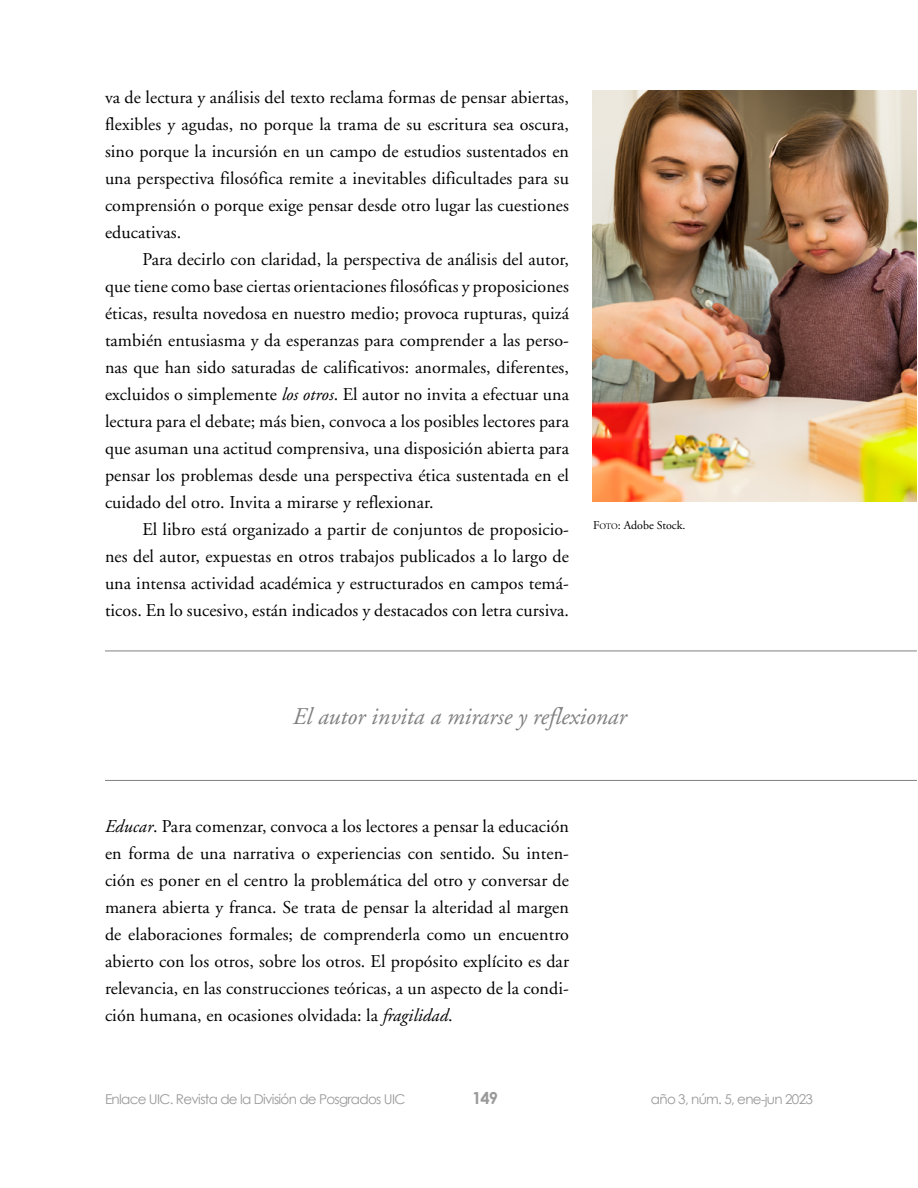
<style>
.page{position:relative;width:918px;height:1188px;background:#fff}
.page>*{position:absolute;margin:0;border:0;box-sizing:border-box;transform-origin:0 0}
.Balazo{font:italic 24px "Adobe Garamond";color:#808080}
.Párrafo_2{font:18px/27px "Adobe Garamond";letter-spacing:.005em;color:#000;text-align:justify}
.Párrafo_1_sin_capitu{font:18px/27px "Adobe Garamond";letter-spacing:.005em;color:#000;text-align:justify}
.t1{font:700 16.5px "Century Gothic";color:#999}
.t2{font:13.5px "Century Gothic";letter-spacing:-.05em;color:#999}
.Pie_de_foto{font:12px "Adobe Garamond";color:#000}
.s1{font-style:italic}
.s2{font-style:inherit}
.s3{font-size:8.4px}
</style>
<div class="page">
<hr style="left:105px;top:651px;width:812px;height:1px;background:#808080">
<hr style="left:105px;top:780px;width:812px;height:1px;background:#808080">
<img style="left:593px;top:90px;width:324px;height:412px">
<p class="Párrafo_2" style="left:105px;top:84px;width:466px">va de lectura y análisis del texto reclama formas de pensar abiertas, flexibles y agudas, no porque la trama de su escritura sea oscura, sino porque la incursión en un campo de estudios sustentados en una perspectiva filosófica remite a inevitables dificultades para su comprensión o porque exige pensar desde otro lugar las cuestiones educativas.</p>
<p class="Párrafo_2" style="left:105px;top:246px;width:466px;text-indent:38px">Para decirlo con claridad, la perspectiva de análisis del autor, que tiene como base ciertas orientaciones filosóficas y proposiciones éticas, resulta novedosa en nuestro medio; provoca rupturas, quizá también entusiasma y da esperanzas para comprender a las perso&shy;nas que han sido saturadas de calificativos: anormales, diferentes, excluidos o simplemente <span class="s1">los otros</span>. El autor no invita a efectuar una lectura para el debate; más bien, convoca a los posibles lectores para que asuman una actitud comprensiva, una disposición abierta para pensar los problemas desde una perspectiva ética sustentada en el cuidado del otro. Invita a mirarse y reflexionar.</p>
<p class="Párrafo_2" style="left:105px;top:516px;width:466px;text-indent:38px">El libro está organizado a partir de conjuntos de proposicio&shy;nes del autor, expuestas en otros trabajos publicados a lo largo de una intensa actividad académica y estructurados en campos temá&shy;ticos. En lo sucesivo, están indicados y destacados con letra cursiva.</p>
<p class="Pie_de_foto" style="left:593px;top:519px;width:94px"><span class="s2">F</span><span class="s3">oto</span>: Adobe Stock.</p>
<p class="Balazo" style="left:293px;top:704px;width:335px">El autor invita a mirarse y reflexionar</p>
<p class="Párrafo_1_sin_capitu" style="left:105px;top:813px;width:466px"><span class="s1">Educar</span>. Para comenzar, convoca a los lectores a pensar la educación en forma de una narrativa o experiencias con sentido. Su inten&shy;ción es poner en el centro la problemática del otro y conversar de manera abierta y franca. Se trata de pensar la alteridad al margen de elaboraciones formales; de comprenderla como un encuentro abierto con los otros, sobre los otros. El propósito explícito es dar relevancia, en las construcciones teóricas, a un aspecto de la condi&shy;ción humana, en ocasiones olvidada: la <span class="s1">fragilidad</span>.</p>
<p class="t2" style="left:105px;top:1091px;width:302px">Enlace UIC. Revista de la División de Posgrados UIC</p>
<p class="t1" style="left:472px;top:1087px;width:28px">149</p>
<p class="t2" style="left:651px;top:1091px;width:164px">año 3, núm. 5, ene-jun 2023</p>
</div>
